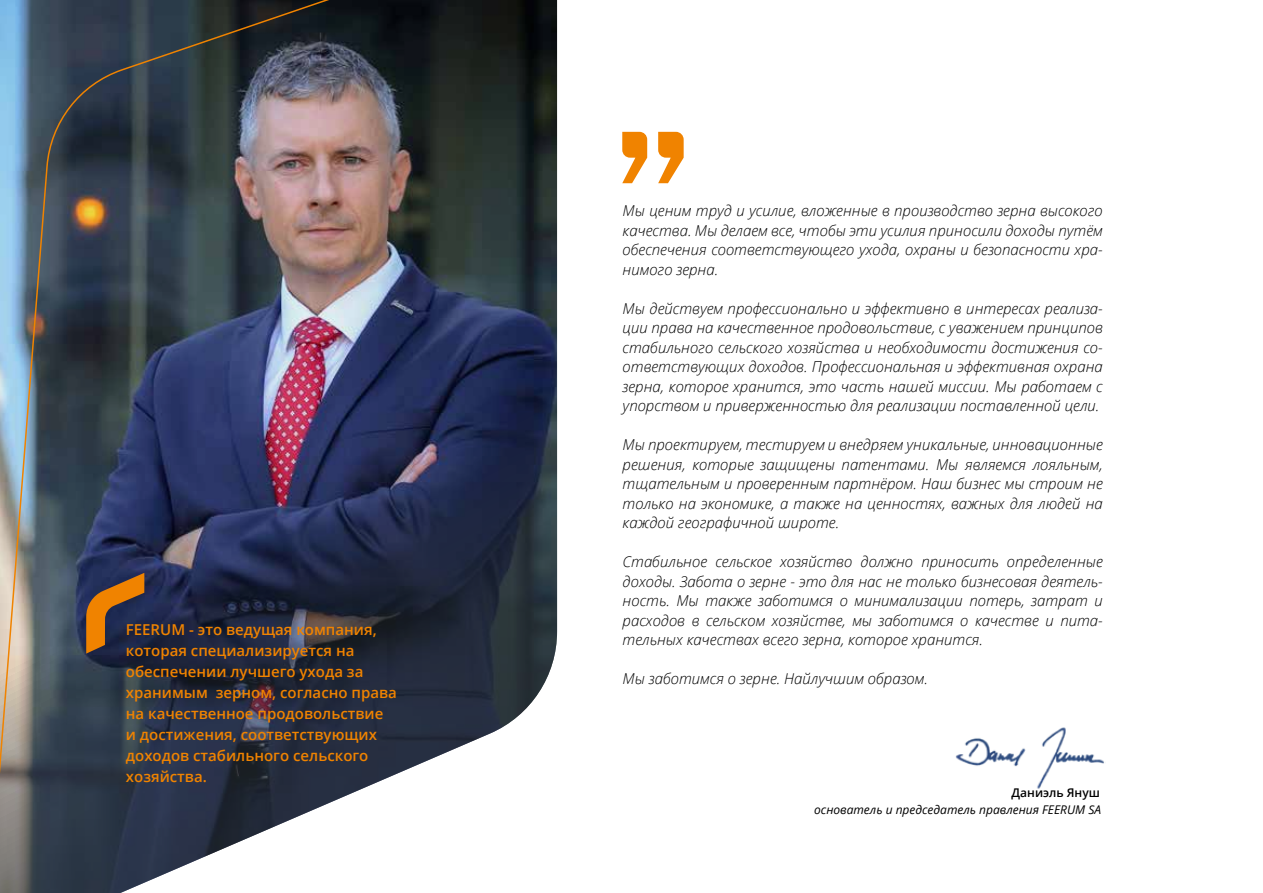
<style>
.page{position:relative;width:1263px;height:893px;background:#fff}
.page>*{position:absolute;margin:0;border:0;box-sizing:border-box;transform-origin:0 0}
.t1{font:italic 300 15px/19.5px "Open Sans";color:#000;text-align:justify}
.t2{font:600 15px/21px "Open Sans";color:#f08300}
.t3{font:italic 12px "Open Sans";color:#000}
.t4{font:600 12px "Open Sans";color:#000}
</style>
<div class="page">
<img style="left:955px;top:727px;width:149px;height:62px">
<img style="left:0;top:0;width:678px;height:893px">
<svg style="left:86px;top:573px;width:58px;height:81px;background:#6d4b31"></svg>
<svg style="left:622px;top:132px;width:62px;height:51px"></svg>
<p class="t2" style="left:126px;top:618px;width:272px">FEERUM - это ведущая компания, которая специализируется на обеспечении лучшего ухода за хранимым зерном, согласно права на качественное продовольствие и достижения, соответствующих доходов стабильного сельского хозяйства.</p>
<p class="t1" style="left:623px;top:201px;width:482px">Мы ценим труд и усилие, вложенные в производство зерна высокого качества. Мы делаем все, чтобы эти усилия приносили доходы путём обеспечения соответствующего ухода, охраны и безопасности хра&shy;нимого зерна.</p>
<p class="t1" style="left:623px;top:298px;width:482px">Мы действуем профессионально и эффективно в интересах реализа&shy;ции права на качественное продовольствие, с уважением принципов стабильного сельского хозяйства и необходимости достижения со&shy;ответствующих доходов. Профессиональная и эффективная охрана зерна, которое хранится, это часть нашей миссии. Мы работаем с упорством и приверженностью для реализации поставленной цели.</p>
<p class="t1" style="left:623px;top:435px;width:482px">Мы проектируем, тестируем и внедряем уникальные, инновационные решения, которые защищены патентами. Мы являемся лояльным, тщательным и проверенным партнёром. Наш бизнес мы строим не только на экономике, а также на ценностях, важных для людей на каждой географичной широте.</p>
<p class="t1" style="left:623px;top:552px;width:482px">Стабильное сельское хозяйство должно приносить определенные доходы. Забота о зерне - это для нас не только бизнесовая деятель&shy;ность. Мы также заботимся о минимализации потерь, затрат и расходов в сельском хозяйстве, мы заботимся о качестве и пита&shy;тельных качествах всего зерна, которое хранится.</p>
<p class="t1" style="left:623px;top:669px;width:307px">Мы заботимся о зерне. Найлучшим образом.</p>
<p class="t4" style="left:1011px;top:784px;width:90px">Даниэль Януш</p>
<p class="t3" style="left:814px;top:802px;width:288px">основатель и председатель правления FEERUM SA</p>
</div>
